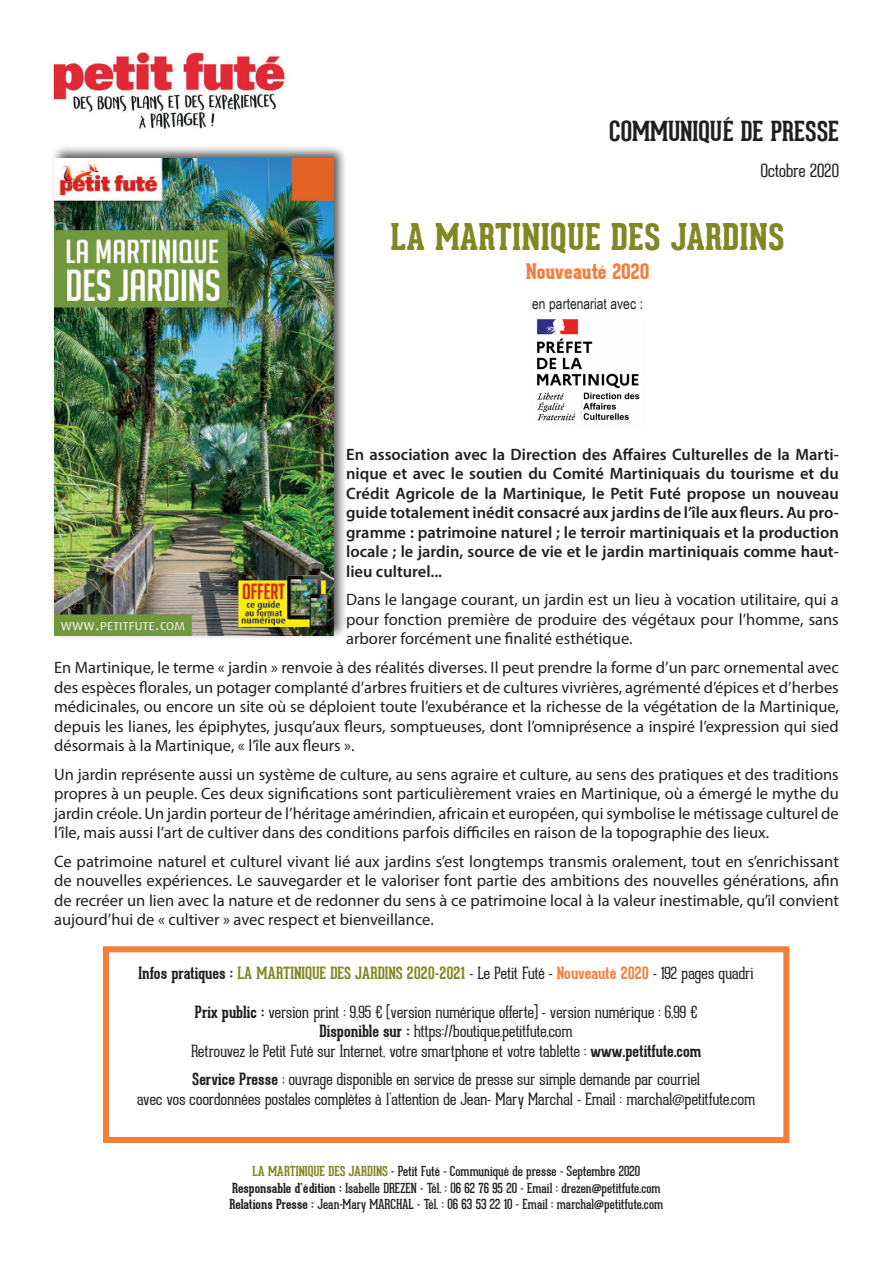
<style>
.page{position:relative;width:893px;height:1263px;background:#fff}
.page>*{position:absolute;margin:0;border:0;box-sizing:border-box;transform-origin:0 0}
.t1{font:800 36px "Geared Slab";color:#818823}
.t2{font:700 27px "Geared Slab";color:#231f20}
.t3{font:800 21px "Geared Slab";color:#f47d3a}
.t4{font:100 18px "Geared Slab";letter-spacing:-.005em;color:#231f20}
.t5{font:16.5px/19.5px "Myriad Pro";color:#231f20;text-align:justify}
.t6{font:100 16.5px/19.5px "Geared Slab";letter-spacing:-.005em;color:#231f20;text-align:center}
.t7{font:600 16.5px/19.5px "Myriad Pro";color:#231f20;text-align:justify}
.t8{font:700 16.5px "Geared Slab";color:#818823}
.t9{font:15px "Arial Narrow";color:#231f20}
.t10{font:13.5px/16.5px "Geared Slab";color:#231f20;text-align:center}
.s1{color:#231f20}
.s2{font-weight:100;color:#231f20}
.s3{color:#f47d3a}
.s4{font-weight:700}
.s5{font-weight:700;color:#818823}
</style>
<div class="page">
<img style="left:53px;top:51px;width:233px;height:78px">
<div style="left:103px;top:946px;width:686px;height:197px;border:6px solid #f47d3a"></div>
<div style="left:50px;top:144px;width:298px;height:496px;background:#231f20;opacity:.75"></div>
<img style="left:54px;top:158px;width:279px;height:478px">
<img style="left:536px;top:319px;width:104px;height:102px">
<h2 class="t2" style="left:609px;top:114px;width:231px">COMMUNIQUÉ DE PRESSE</h2>
<p class="t4" style="left:761px;top:160px;width:80px">Octobre 2020</p>
<h1 class="t1" style="left:390px;top:216px;width:396px">LA MARTINIQUE DES JARDINS</h1>
<p class="t3" style="left:526px;top:259px;width:125px">Nouveauté 2020</p>
<p class="t9" style="left:532px;top:292px;width:112px">en partenariat avec :</p>
<p class="t7" style="left:346px;top:444px;width:494px">En association avec la Direction des Affaires Culturelles de la Marti&shy;nique et avec le soutien du Comité Martiniquais du tourisme et du Crédit Agricole de la Martinique, le Petit Futé propose un nouveau guide totalement inédit consacré aux jardins de l’île aux fleurs. Au pro&shy;gramme : patrimoine naturel ; le terroir martiniquais et la production locale ; le jardin, source de vie et le jardin martiniquais comme haut&shy;lieu culturel...</p>
<p class="t5" style="left:346px;top:590px;width:494px">Dans le langage courant, un jardin est un lieu à vocation utilitaire, qui a pour fonction première de produire des végétaux pour l’homme, sans arborer forcément une finalité esthétique.</p>
<p class="t5" style="left:54px;top:657px;width:786px">En Martinique, le terme « jardin » renvoie à des réalités diverses. Il peut prendre la forme d’un parc ornemental avec des espèces florales, un potager complanté d’arbres fruitiers et de cultures vivrières, agrémenté d’épices et d’herbes médicinales, ou encore un site où se déploient toute l’exubérance et la richesse de la végétation de la Martinique, depuis les lianes, les épiphytes, jusqu’aux fleurs, somptueuses, dont l’omniprésence a inspiré l’expression qui sied désormais à la Martinique, « l’île aux fleurs ».</p>
<p class="t5" style="left:54px;top:764px;width:786px">Un jardin représente aussi un système de culture, au sens agraire et culture, au sens des pratiques et des traditions propres à un peuple. Ces deux significations sont particulièrement vraies en Martinique, où a émergé le mythe du jardin créole. Un jardin porteur de l’héritage amérindien, africain et européen, qui symbolise le métissage culturel de l’île, mais aussi l’art de cultiver dans des conditions parfois difficiles en raison de la topographie des lieux.</p>
<p class="t5" style="left:54px;top:851px;width:786px">Ce patrimoine naturel et culturel vivant lié aux jardins s’est longtemps transmis oralement, tout en s’enrichissant de nouvelles expériences. Le sauvegarder et le valoriser font partie des ambitions des nouvelles générations, afin de recréer un lien avec la nature et de redonner du sens à ce patrimoine local à la valeur inestimable, qu’il convient aujourd’hui de « cultiver » avec respect et bienveillance.</p>
<p class="t8" style="left:139px;top:962px;width:617px"><span class="s1">Infos pratiques :</span> LA MARTINIQUE DES JARDINS 2020-2021 <span class="s2">- Le Petit Futé -</span> <span class="s3">Nouveauté 2020</span> <span class="s2">- 192 pages quadri</span></p>
<p class="t6" style="left:191px;top:1002px;width:512px"><span class="s4">Prix public :</span> version print : 9,95 € (version numérique offerte) - version numérique : 6,99 €<br><span class="s4">Disponible sur :</span> https://boutique.petitfute.com<br>Retrouvez le Petit Futé sur Internet, votre smartphone et votre tablette : <span class="s4">www.petitfute.com</span></p>
<p class="t6" style="left:137px;top:1070px;width:620px"><span class="s4">Service Presse</span> ; ouvrage disponible en service de presse sur simple demande par courriel<br>avec vos coordonnées postales complètes à l’attention de Jean- Mary Marchal - Email : marchal@petitfute.com</p>
<p class="t10" style="left:229px;top:1163px;width:435px"><span class="s5">LA MARTINIQUE DES JARDINS</span> - Petit Futé - Communiqué de presse - Septembre 2020<br><span class="s4">Responsable d’édition :</span> Isabelle DREZEN - Tél. : 06 62 76 95 20 - Email : drezen@petitfute.com<br><span class="s4">Relations Presse :</span> Jean-Mary MARCHAL - Tél. : 06 63 53 22 10 - Email : marchal@petitfute.com</p>
</div>
